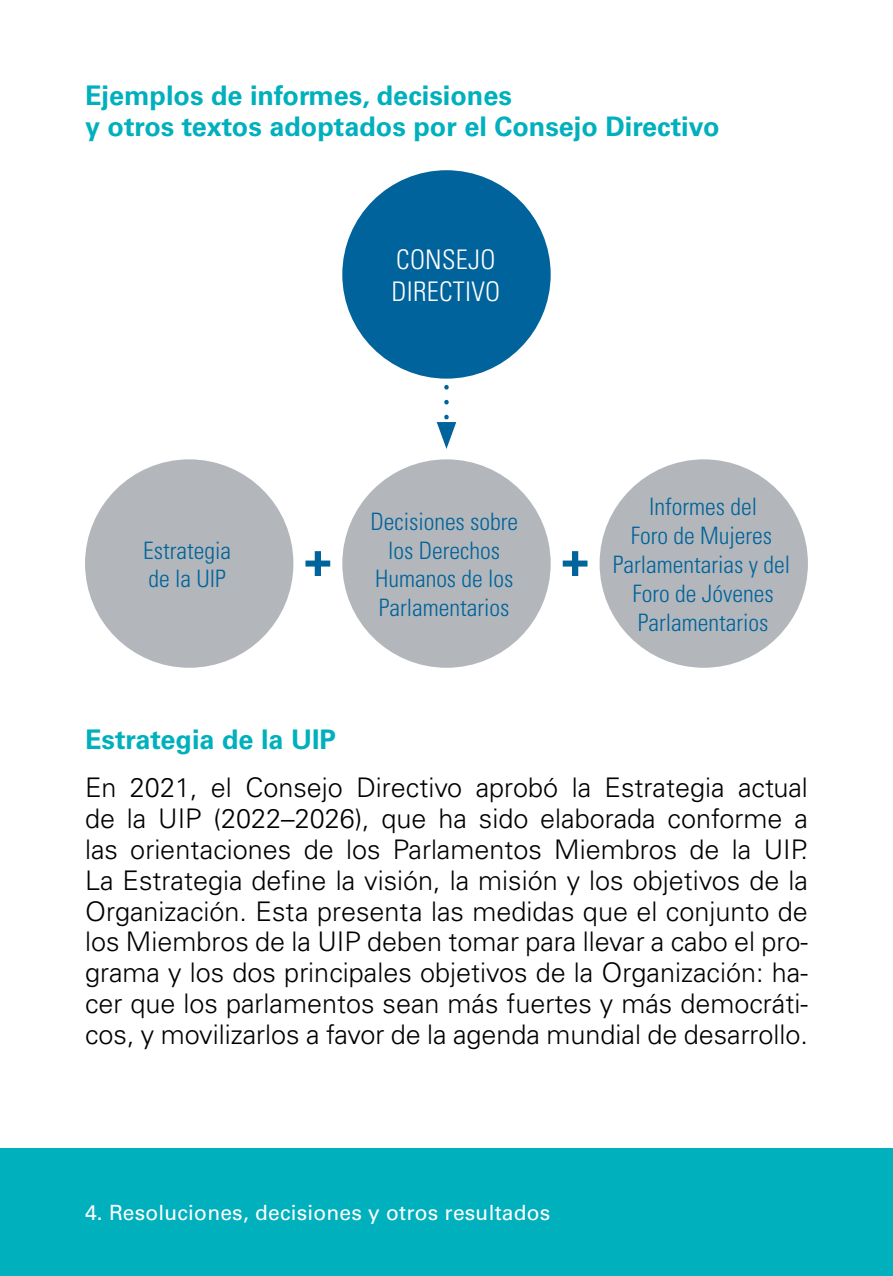
<style>
.page{position:relative;width:893px;height:1276px;background:#fff}
.page>*{position:absolute;margin:0;border:0;box-sizing:border-box;transform-origin:0 0}
.t1{font:300 27px/30.9px "Univers";color:#000;text-align:justify}
.t2{font:700 27px/30.9px "Univers";color:#00b0bd}
.t3{font:300 condensed 27px/32.4px "Univers";letter-spacing:.01em;color:#fff}
.t4{font:300 condensed 24px/28.8px "Univers";color:#00639b;text-align:center}
.t5{font:21px "Univers";letter-spacing:.01em;color:#fff}
</style>
<div class="page">
<div style="left:0;top:1148px;width:893px;height:128px;background:#00b0bd"></div>
<div style="left:342px;top:170px;width:209px;height:209px;background:#00639b;border-radius:50%"></div>
<div style="left:85px;top:459px;width:208px;height:209px;background:#b3b7bb;border-radius:50%"></div>
<div style="left:342px;top:459px;width:209px;height:209px;background:#b3b7bb;border-radius:50%"></div>
<div style="left:600px;top:459px;width:208px;height:209px;background:#b3b7bb;border-radius:50%"></div>
<svg style="left:437px;top:378px;width:19px;height:71px"></svg>
<svg style="left:305px;top:551px;width:25px;height:25px"></svg>
<svg style="left:563px;top:551px;width:24px;height:25px"></svg>
<p class="t2" style="left:85px;top:81px;width:636px">Ejemplos de informes, decisiones<br>y otros textos adoptados por el Consejo Directivo</p>
<p class="t4" style="left:143px;top:536px;width:89px;text-align:left">Estrategia de la UIP</p>
<p class="t3" style="left:391px;top:243px;width:110px">CONSEJO<br>DIRECTIVO</p>
<p class="t4" style="left:370px;top:507px;width:149px">Decisiones sobre los Derechos<br>Humanos de los<br>Parlamentarios</p>
<p class="t4" style="left:613px;top:492px;width:179px">Informes del<br>Foro de Mujeres<br>Parlamentarias y del<br>Foro de Jóvenes<br>Parlamentarios</p>
<p class="t2" style="left:85px;top:724px;width:253px">Estrategia de la UIP</p>
<p class="t1" style="left:85px;top:772px;width:724px">En 2021, el Consejo Directivo aprobó la Estrategia actual de la UIP (2022–2026), que ha sido elaborada conforme a las orientaciones de los Parlamentos Miembros de la UIP.<br>La Estrategia define la visión, la misión y los objetivos de la Organización. Esta presenta las medidas que el conjunto de los Miembros de la UIP deben tomar para llevar a cabo el pro&shy;grama y los dos principales objetivos de la Organización: ha&shy;cer que los parlamentos sean más fuertes y más democráti&shy;cos, y movilizarlos a favor de la agenda mundial de desarrollo.</p>
<p class="t5" style="left:85px;top:1200px;width:467px">4. Resoluciones, decisiones y otros resultados</p>
</div>
